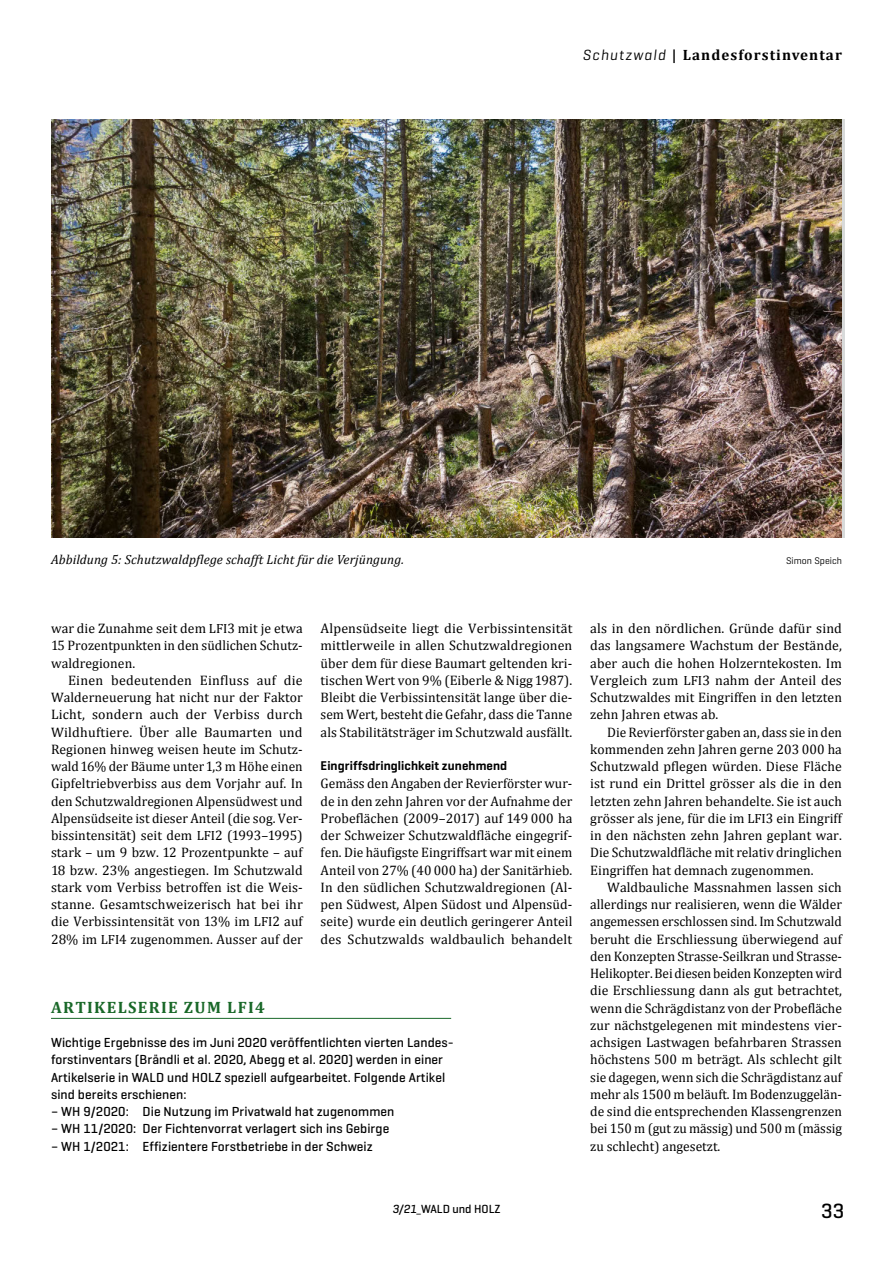
<style>
.page{position:relative;width:893px;height:1263px;background:#fff}
.page>*{position:absolute;margin:0;border:0;box-sizing:border-box;transform-origin:0 0}
.t1{font:500 21px "Geogrotesque";color:#000}
.t2{font:700 16.5px "Cambria";letter-spacing:.08em;color:#196828}
.t3{font:700 15px "Cambria";letter-spacing:.07em;color:#000}
.t4{font:13.8px/17.2px "Cambria";letter-spacing:.005em;color:#000;text-align:justify}
.t5{font:500 13.35px/17.2px "Geogrotesque";letter-spacing:.005em;color:#000}
.t6{font:italic 13.2px "Cambria";letter-spacing:.005em;color:#000}
.t7{font:600 12.9px "Geogrotesque";letter-spacing:.01em;color:#000}
.t8{font:500 12px "Geogrotesque";color:#000}
.t9{font:9.75px "Geogrotesque";letter-spacing:.005em;color:#000}
.s1{font-family:"Geogrotesque";font-weight:400;font-style:italic}
.s2{font-size:13.35px}
.s3{font-style:italic}
.s4{font-family:"Cambria";font-weight:400}
</style>
<div class="page">
<hr style="left:51px;top:1018px;width:400px;height:1px;background:#196828">
<img style="left:51px;top:119px;width:791px;height:419px">
<p class="t3" style="left:583px;top:45px;width:261px"><span class="s1">Schutzwald</span> | Landesforstinventar</p>
<p class="t6" style="left:51px;top:550px;width:354px">Abbildung 5: Schutzwaldpflege schafft Licht für die Verjüngung.</p>
<p class="t9" style="left:786px;top:555px;width:57px">Simon Speich</p>
<p class="t4" style="left:51px;top:620px;width:253px">war die Zunahme seit dem <span class="s2">LFI</span>3 mit je etwa 15 Prozentpunkten in den südlichen Schutz&shy;waldregionen.</p>
<p class="t4" style="left:51px;top:671px;width:253px;text-indent:17px">Einen bedeutenden Einfluss auf die Walderneuerung hat nicht nur der Faktor Licht, sondern auch der Verbiss durch Wildhuftiere. Über alle Baumarten und Regionen hinweg weisen heute im Schutz&shy;wald 16% der Bäume unter 1,3 m Höhe einen Gipfeltriebverbiss aus dem Vorjahr auf. In den Schutzwaldregionen Alpensüdwest und Alpensüdseite ist dieser Anteil (die sog. Ver&shy;bissintensität) seit dem <span class="s2">LFI</span>2 (1993–1995) stark – um 9 bzw. 12 Prozentpunkte – auf 18 bzw. 23% angestiegen. Im Schutzwald stark vom Verbiss betroffen ist die Weis&shy;stanne. Gesamtschweizerisch hat bei ihr die Verbissintensität von 13% im <span class="s2">LFI</span>2 auf 28% im <span class="s2">LFI</span>4 zugenommen. Ausser auf der</p>
<p class="t4" style="left:321px;top:620px;width:253px">Alpensüdseite liegt die Verbissintensität mittlerweile in allen Schutzwaldregionen über dem für diese Baumart geltenden kri&shy;tischen Wert von 9% (Eiberle &amp; Nigg 1987).<br>Bleibt die Verbissintensität lange über die&shy;sem Wert, besteht die Gefahr, dass die Tanne als Stabilitätsträger im Schutzwald ausfällt.</p>
<p class="t7" style="left:321px;top:757px;width:188px">Eingriffsdringlichkeit zunehmend</p>
<p class="t4" style="left:321px;top:775px;width:253px">Gemäss den Angaben der Revierförster wur&shy;de in den zehn Jahren vor der Aufnahme der Probeflächen (2009–2017) auf 149 000 ha der Schweizer Schutzwaldfläche eingegrif&shy;fen. Die häufigste Eingriffsart war mit einem Anteil von 27% (40 000 ha) der Sanitärhieb.<br>In den südlichen Schutzwaldregionen (Al&shy;pen Südwest, Alpen Südost und Alpensüd&shy;seite) wurde ein deutlich geringerer Anteil des Schutzwalds waldbaulich behandelt</p>
<p class="t2" style="left:51px;top:995px;width:215px">ARTIKELSERIE ZUM LFI4</p>
<p class="t5" style="left:51px;top:1034px;width:404px">Wichtige Ergebnisse des im Juni 2020 veröffentlichten vierten Landes&shy;forstinventars (Brändli et al. 2020, Abegg et al. 2020) werden in einer Artikelserie in WALD und HOLZ speziell aufgearbeitet. Folgende Artikel sind bereits erschienen:</p>
<p class="t5" style="left:51px;top:1103px;width:345px">– WH 9/2020: Die Nutzung im Privatwald hat zugenommen</p>
<p class="t5" style="left:51px;top:1120px;width:340px">– WH 11/2020: Der Fichtenvorrat verlagert sich ins Gebirge</p>
<p class="t5" style="left:51px;top:1137px;width:323px">– WH 1/2021: Effizientere Forstbetriebe in der Schweiz</p>
<p class="t4" style="left:590px;top:620px;width:253px">als in den nördlichen. Gründe dafür sind das langsamere Wachstum der Bestände, aber auch die hohen Holzerntekosten. Im Vergleich zum <span class="s2">LFI</span>3 nahm der Anteil des Schutzwaldes mit Eingriffen in den letzten zehn Jahren etwas ab.</p>
<p class="t4" style="left:590px;top:723px;width:253px;text-indent:17px">Die Revierförster gaben an, dass sie in den kommenden zehn Jahren gerne 203 000 ha Schutzwald pflegen würden. Diese Fläche ist rund ein Drittel grösser als die in den letzten zehn Jahren behandelte. Sie ist auch grösser als jene, für die im <span class="s2">LFI</span>3 ein Eingriff in den nächsten zehn Jahren geplant war.<br>Die Schutzwaldfläche mit relativ dringlichen Eingriffen hat demnach zugenommen.</p>
<p class="t4" style="left:590px;top:878px;width:253px;text-indent:17px">Waldbauliche Massnahmen lassen sich allerdings nur realisieren, wenn die Wälder angemessen erschlossen sind. Im Schutzwald beruht die Erschliessung überwiegend auf den Konzepten Strasse-Seilkran und Strasse-Helikopter. Bei diesen beiden Konzepten wird die Erschliessung dann als gut betrachtet, wenn die Schrägdistanz von der Probefläche zur nächstgelegenen mit mindestens vier&shy;achsigen Lastwagen befahrbaren Strassen höchstens 500 m beträgt. Als schlecht gilt sie dagegen, wenn sich die Schrägdistanz auf mehr als 1500 m beläuft. Im Bodenzuggelän&shy;de sind die entsprechenden Klassengrenzen bei 150 m (gut zu mässig) und 500 m (mässig zu schlecht) angesetzt.</p>
<p class="t8" style="left:392px;top:1201px;width:110px"><span class="s3">3/21</span><span class="s4">_</span>WALD und HOLZ</p>
<h1 class="t1" style="left:821px;top:1197px;width:25px">33</h1>
</div>
